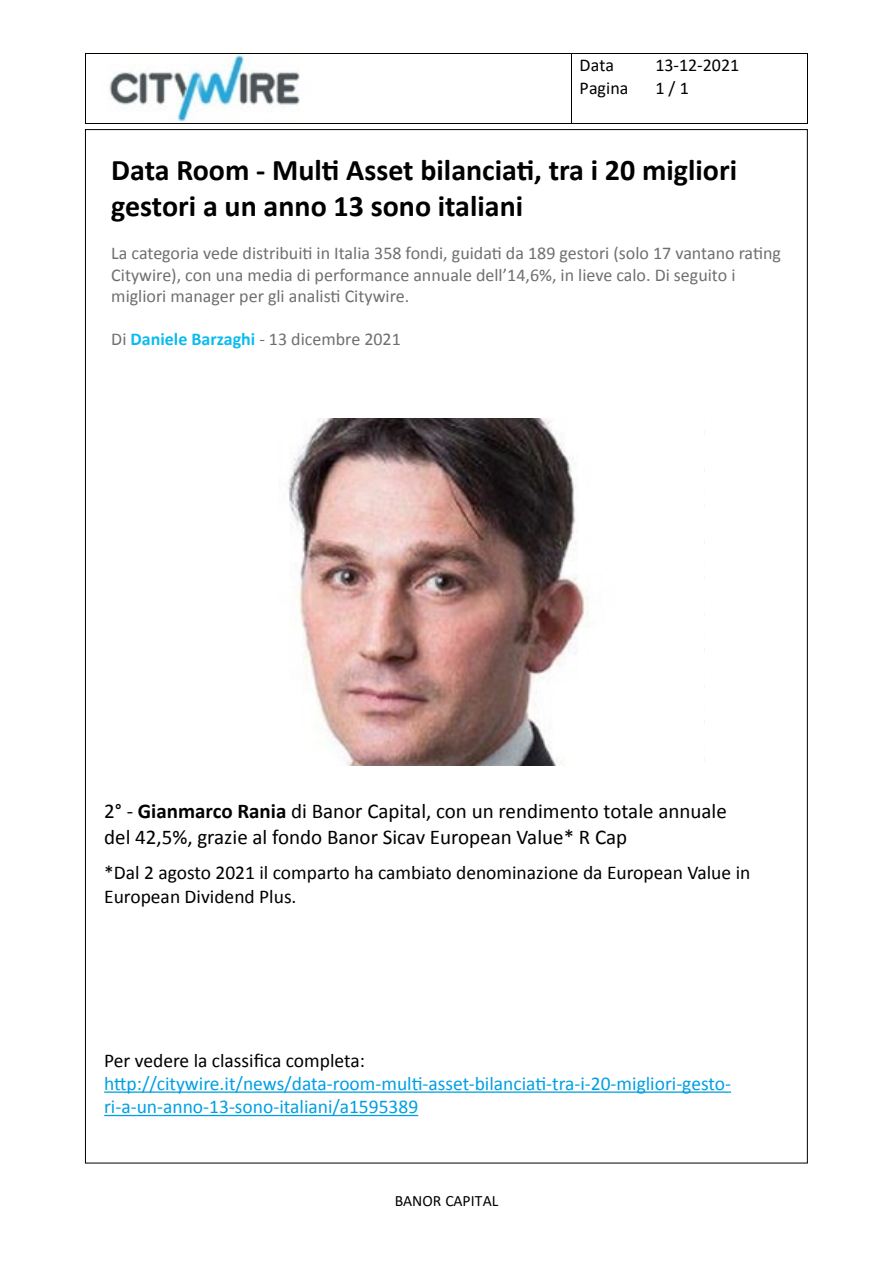
<style>
.page{position:relative;width:893px;height:1263px;background:#fff}
.page>*{position:absolute;margin:0;border:0;box-sizing:border-box;transform-origin:0 0}
.t1{font:700 30px/36px "Calibri";color:#000}
.t2{font:21px/25.2px "Calibri";color:#000}
.t3{font:19.5px/23.4px "Calibri";color:#009fe3}
.t4{font:19.5px/23.4px "Calibri";color:#000}
.t5{font:18px/21.6px "Calibri";color:#706f6f}
.t6{font:18px "Calibri";color:#000}
.t7{font:15.75px "Calibri";color:#000}
.s1{font-weight:700;color:#0bbbef}
.s2{font-weight:700}
</style>
<div class="page">
<img style="left:109px;top:52px;width:191px;height:71px">
<hr style="left:86px;top:53px;width:245px;height:1px;background:#000">
<hr style="left:331px;top:53px;width:240px;height:1px;background:#000">
<hr style="left:572px;top:53px;width:75px;height:1px;background:#000">
<hr style="left:648px;top:53px;width:159px;height:1px;background:#000">
<svg style="left:85px;top:53px;width:1px;height:71px"></svg>
<hr style="left:86px;top:123px;width:245px;height:1px;background:#000">
<hr style="left:331px;top:123px;width:240px;height:1px;background:#000">
<svg style="left:571px;top:53px;width:1px;height:71px"></svg>
<hr style="left:572px;top:123px;width:75px;height:1px;background:#000">
<hr style="left:648px;top:123px;width:159px;height:1px;background:#000">
<svg style="left:807px;top:53px;width:1px;height:71px"></svg>
<img style="left:288px;top:418px;width:302px;height:348px">
<hr style="left:104px;top:1091px;width:627px;height:2px;background:#009fe3">
<hr style="left:104px;top:1115px;width:314px;height:1px;background:#009fe3">
<svg style="left:450px;top:486px;width:11px;height:18px"></svg>
<p class="t6" style="left:580px;top:52px;width:36px">Data</p>
<p class="t6" style="left:655px;top:52px;width:85px">13-12-2021</p>
<p class="t6" style="left:580px;top:75px;width:50px">Pagina</p>
<p class="t6" style="left:655px;top:75px;width:35px">1/ 1</p>
<h1 class="t1" style="left:111px;top:152px;width:627px">Data Room - Multi Asset bilanciati, tra i 20 migliori gestori a un anno 13 sono italiani</h1>
<p class="t5" style="left:111px;top:242px;width:671px">La categoria vede distribuiti in Italia 358 fondi, guidati da 189 gestori (solo 17 vantano rating<br>Citywire), con una media di performance annuale dell’14,6%, in lieve calo. Di seguito i migliori manager per gli analisti Citywire.</p>
<p class="t5" style="left:111px;top:329px;width:291px">Di <span class="s1">Daniele Barzaghi</span> - 13 dicembre 2021</p>
<p class="t2" style="left:104px;top:799px;width:624px">2° - <span class="s2">Gianmarco Rania</span> di Banor Capital, con un rendimento totale annuale del 42,5%, grazie al fondo Banor Sicav European Value* R Cap</p>
<p class="t4" style="left:104px;top:861px;width:648px">*Dal 2 agosto 2021 il comparto ha cambiato denominazione da European Value in<br>European Dividend Plus.</p>
<p class="t4" style="left:104px;top:1048px;width:262px">Per vedere la classifica completa:</p>
<p class="t3" style="left:104px;top:1072px;width:628px">http://citywire.it/news/data-room-multi-asset-bilanciati-tra-i-20-migliori-gesto&shy;ri-a-un-anno-13-sono-italiani/a1595389</p>
<p class="t7" style="left:395px;top:1190px;width:105px">BANOR CAPITAL</p>
</div>
